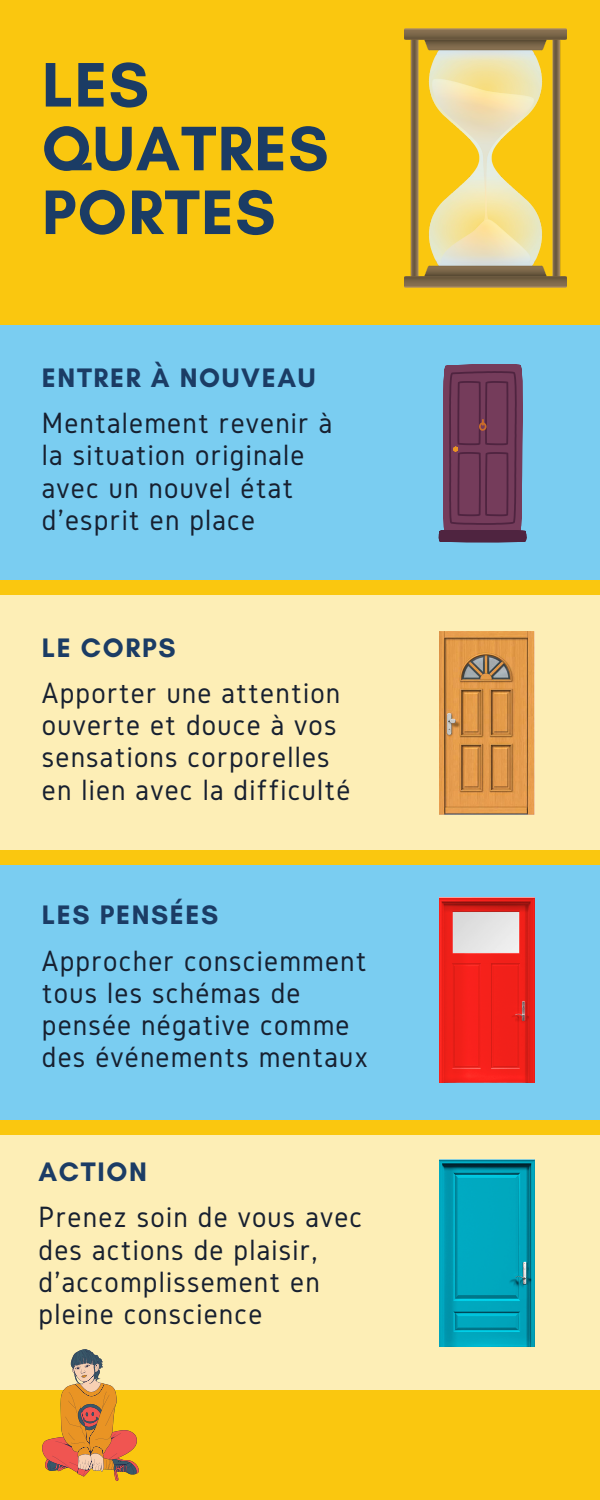
<style>
.page{position:relative;width:600px;height:1500px;background:#fac70f}
.page>*{position:absolute;margin:0;border:0;box-sizing:border-box;transform-origin:0 0}
.t1{font:700 64px/63.8px "Glacial Indifference";letter-spacing:.02em;color:#1b3c65}
.t2{font:30.5px/32.2px "Gidole";letter-spacing:.04em;color:#172030}
.t3{font:700 27.2px "Glacial Indifference";letter-spacing:.06em;color:#1b3c65}
</style>
<div class="page">
<div style="left:0;top:325px;width:600px;height:255px;background:#7acdf1"></div>
<div style="left:0;top:595px;width:600px;height:255px;background:#fdeeb6"></div>
<div style="left:0;top:865px;width:600px;height:255px;background:#7acdf1"></div>
<div style="left:0;top:1135px;width:600px;height:255px;background:#fdeeb6"></div>
<img style="left:404px;top:28px;width:163px;height:259px">
<svg style="left:438px;top:364px;width:89px;height:179px;background:#6e4765"></svg>
<img style="left:440px;top:631px;width:94px;height:183px">
<img style="left:440px;top:898px;width:94px;height:184px">
<img style="left:440px;top:1160px;width:94px;height:187px">
<svg style="left:42px;top:1349px;width:97px;height:132px"></svg>
<h1 class="t1" style="left:42px;top:52px;width:288px">LES<br>QUATRES<br>PORTES</h1>
<p class="t3" style="left:42px;top:361px;width:275px">ENTRER À NOUVEAU</p>
<p class="t2" style="left:42px;top:406px;width:292px">Mentalement revenir à la situation originale avec un nouvel état d'esprit en place</p>
<p class="t3" style="left:42px;top:631px;width:135px">LE CORPS</p>
<p class="t2" style="left:42px;top:676px;width:310px">Apporter une attention ouverte et douce à vos sensations corporelles en lien avec la difficulté</p>
<p class="t3" style="left:42px;top:899px;width:178px">LES PENSÉES</p>
<p class="t2" style="left:42px;top:944px;width:328px">Approcher consciemment tous les schémas de pensée négative comme des événements mentaux</p>
<p class="t3" style="left:39px;top:1155px;width:110px">ACTION</p>
<p class="t2" style="left:39px;top:1201px;width:325px">Prenez soin de vous avec des actions de plaisir, d'accomplissement en pleine conscience</p>
</div>
